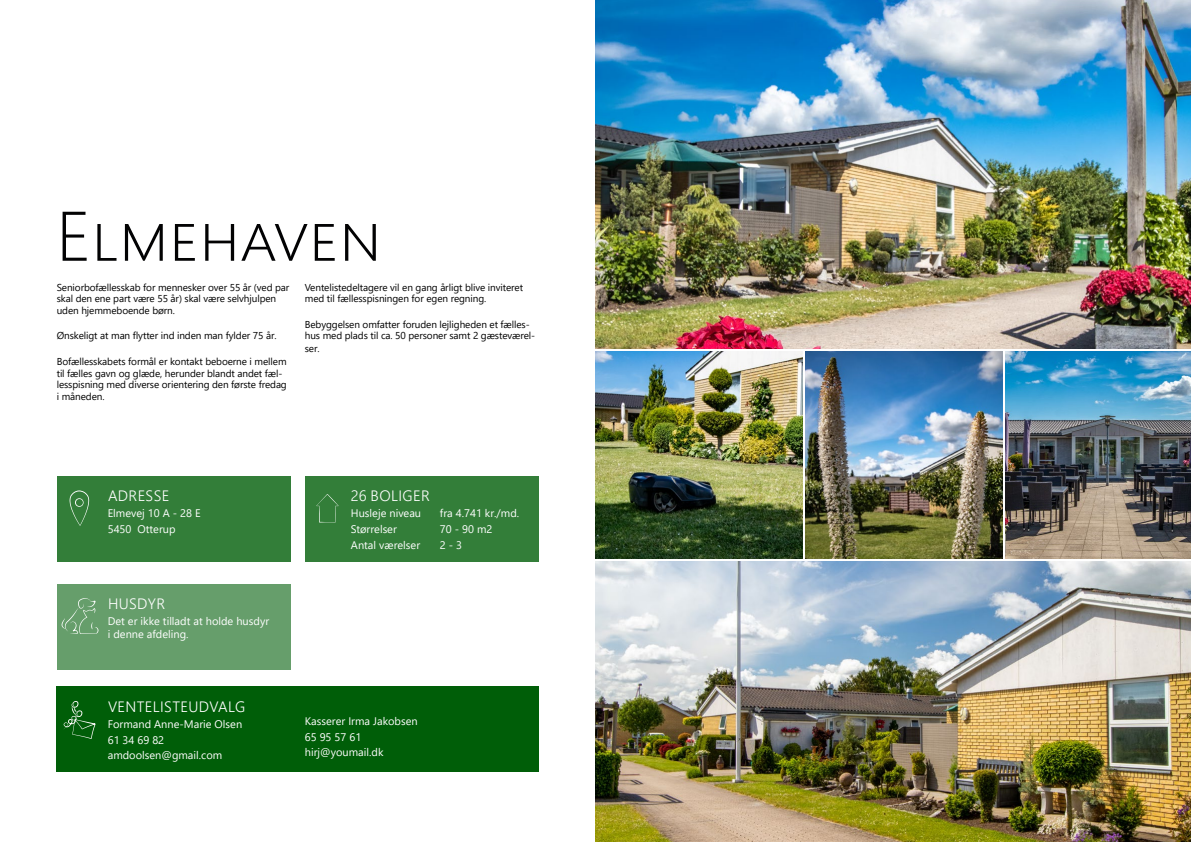
<style>
.page{position:relative;width:1191px;height:842px;background:#fff}
.page>*{position:absolute;margin:0;border:0;box-sizing:border-box;transform-origin:0 0}
.t1{font:300 70px "Segoe UI";color:#020203}
.t2{font:300 15px "Segoe UI";letter-spacing:.025em;color:#fff}
.t3{font:11px/15.8px "Segoe UI";color:#fff}
.t4{font:10px/11.5px "Segoe UI";letter-spacing:-.01em;color:#000}
</style>
<div class="page">
<div style="left:57px;top:476px;width:234px;height:85px;background:#337e39"></div>
<svg style="left:70px;top:490px;width:19px;height:36px"></svg>
<div style="left:57px;top:584px;width:234px;height:85px;background:#669e6b"></div>
<svg style="left:62px;top:598px;width:37px;height:36px"></svg>
<div style="left:57px;top:687px;width:482px;height:85px;background:#005e08"></div>
<svg style="left:63px;top:701px;width:32px;height:38px"></svg>
<div style="left:305px;top:476px;width:234px;height:85px;background:#337e39"></div>
<svg style="left:316px;top:494px;width:22px;height:28px"></svg>
<img style="left:596px;top:0;width:595px;height:348px">
<img style="left:596px;top:351px;width:207px;height:208px">
<img style="left:596px;top:562px;width:595px;height:280px">
<img style="left:1005px;top:351px;width:186px;height:208px">
<img style="left:806px;top:351px;width:196px;height:208px">
<h1 class="t1" style="left:56px;top:170px;width:327px">Elmehaven</h1>
<p class="t4" style="left:57px;top:281px;width:234px">Seniorbofællesskab for mennesker over 55 år (ved par skal den ene part være 55 år) skal være selvhjulpen uden hjemmeboende børn.</p>
<p class="t4" style="left:57px;top:329px;width:221px">Ønskeligt at man flytter ind inden man fylder 75 år.</p>
<p class="t4" style="left:57px;top:355px;width:232px">Bofællesskabets formål er kontakt beboerne i mellem til fælles gavn og glæde, herunder blandt andet fæl&shy;lesspisning med diverse orientering den første fredag i måneden.</p>
<p class="t4" style="left:305px;top:281px;width:220px">Ventelistedeltagere vil en gang årligt blive inviteret med til fællesspisningen for egen regning.</p>
<p class="t4" style="left:305px;top:318px;width:232px">Bebyggelsen omfatter foruden lejligheden et fælles&shy;hus med plads til ca. 50 personer samt 2 gæsteværel-</p>
<p class="t4" style="left:305px;top:342px;width:16px">ser.</p>
<h2 class="t2" style="left:108px;top:482px;width:63px">ADRESSE</h2>
<p class="t3" style="left:108px;top:504px;width:94px">Elmevej 10 A - 28 E<br>5450 Otterup</p>
<h2 class="t2" style="left:108px;top:590px;width:59px">HUSDYR</h2>
<p class="t3" style="left:108px;top:613px;width:163px;line-height:13px">Det er ikke tilladt at holde husdyr i denne afdeling.</p>
<h2 class="t2" style="left:108px;top:692px;width:139px">VENTELISTEUDVALG</h2>
<p class="t3" style="left:108px;top:715px;width:136px">Formand Anne-Marie Olsen<br>61 34 69 82 amdoolsen@gmail.com</p>
<h2 class="t2" style="left:351px;top:482px;width:80px">26 BOLIGER</h2>
<p class="t3" style="left:351px;top:504px;width:72px">Husleje niveau</p>
<p class="t3" style="left:440px;top:504px;width:81px">fra 4.741 kr./md.</p>
<p class="t3" style="left:351px;top:520px;width:47px">Størrelser</p>
<p class="t3" style="left:440px;top:520px;width:54px">70 - 90 m2</p>
<p class="t3" style="left:351px;top:536px;width:71px">Antal værelser</p>
<p class="t3" style="left:440px;top:536px;width:24px">2 - 3</p>
<p class="t3" style="left:305px;top:712px;width:114px">Kasserer Irma Jakobsen<br>65 95 57 61 hirj@youmail.dk</p>
</div>
